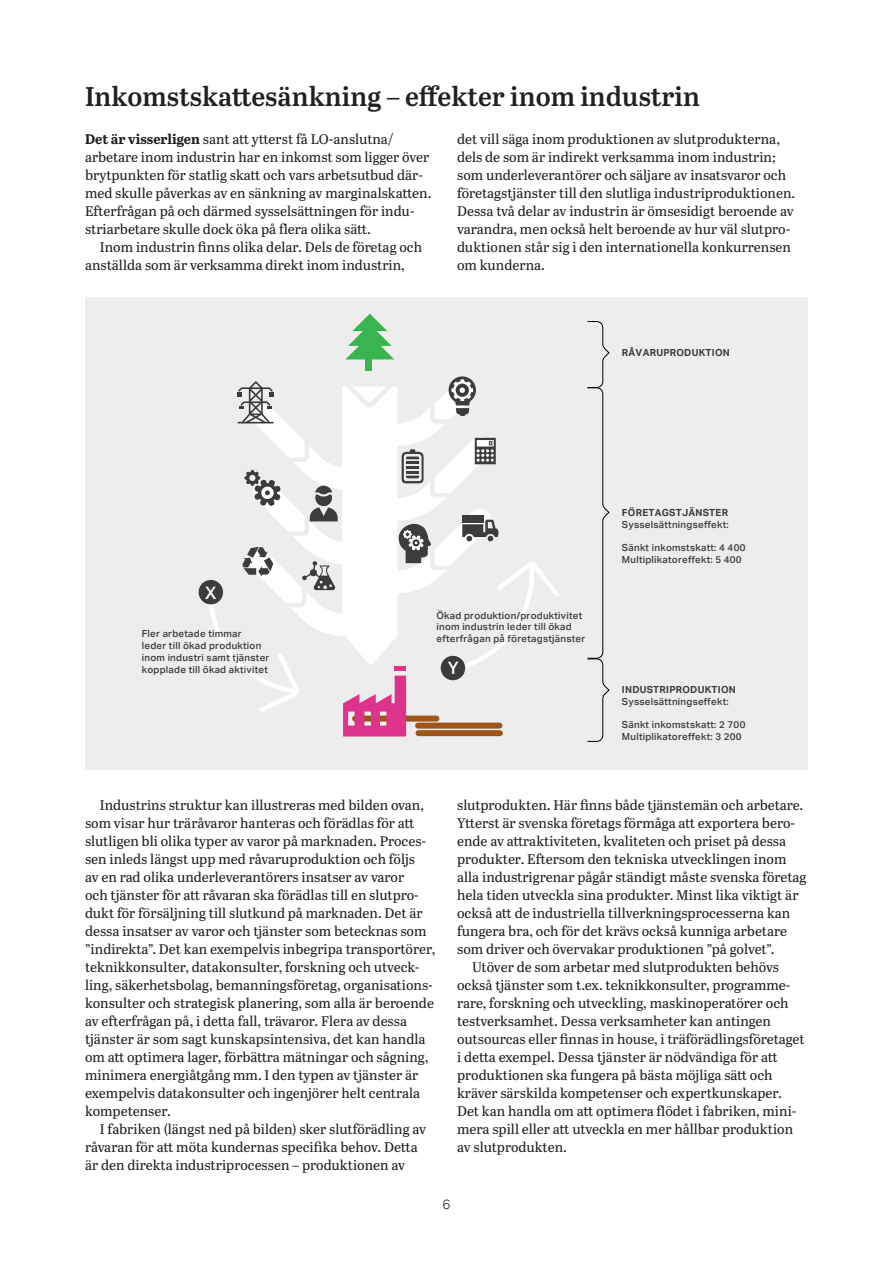
<style>
.page{position:relative;width:893px;height:1263px;background:#fff}
.page>*{position:absolute;margin:0;border:0;box-sizing:border-box;transform-origin:0 0}
.t1{font:600 27px "Abril Text";color:#231f20}
.t2{font:500 17.1px "Aktiv Grotesk";color:#fff}
.t3{font:13.8px/18px "Abril Text";color:#231f20}
.t4{font:300 13.5px "Aktiv Grotesk";color:#231f20}
.t5{font:500 9.75px/11.7px "Aktiv Grotesk";letter-spacing:.025em;color:#3c3c3b}
.t6{font:700 9.75px "Aktiv Grotesk";letter-spacing:.025em;color:#3c3c3b}
.s1{font-weight:700}
</style>
<div class="page">
<div style="left:85px;top:297px;width:723px;height:473px;background:#ededed"></div>
<div style="left:199px;top:580px;width:24px;height:24px;background:#3c3c3b;border-radius:50%"></div>
<svg style="left:205px;top:314px;width:354px;height:422px"></svg>
<div style="left:418px;top:730px;width:82px;height:6px;background:#9d5617"></div>
<div style="left:418px;top:723px;width:81px;height:6px;background:#9d5617"></div>
<svg style="left:587px;top:321px;width:23px;height:421px"></svg>
<div style="left:441px;top:656px;width:24px;height:24px;background:#3c3c3b;border-radius:50%"></div>
<p class="t1" style="left:85px;top:77px;width:617px">Inkomstskattesänkning – effekter inom industrin</p>
<p class="t3" style="left:85px;top:130px;width:348px"><span class="s1">Det är visserligen</span> sant att ytterst få LO-anslutna/ arbetare inom industrin har en inkomst som ligger över brytpunkten för statlig skatt och vars arbetsutbud där&shy;med skulle påverkas av en sänkning av marginalskatten.<br>Efterfrågan på och därmed sysselsättningen för indu&shy;striarbetare skulle dock öka på flera olika sätt.</p>
<p class="t3" style="left:85px;top:238px;width:339px;text-indent:15px">Inom industrin finns olika delar. Dels de företag och anställda som är verksamma direkt inom industrin,</p>
<p class="t3" style="left:457px;top:130px;width:340px">det vill säga inom produktionen av slutprodukterna, dels de som är indirekt verksamma inom industrin; som underleverantörer och säljare av insatsvaror och företagstjänster till den slutliga industriproduktionen.<br>Dessa två delar av industrin är ömsesidigt beroende av varandra, men också helt beroende av hur väl slutpro&shy;duktionen står sig i den internationella konkurrensen om kunderna.</p>
<p class="t6" style="left:622px;top:347px;width:109px">RÅVARUPRODUKTION</p>
<p class="t2" style="left:205px;top:583px;width:13px">X</p>
<p class="t5" style="left:622px;top:507px;width:108px"><span class="s1">FÖRETAGSTJÄNSTER<br></span>Sysselsättningseffekt:</p>
<p class="t5" style="left:622px;top:542px;width:125px">Sänkt inkomstskatt: 4 400<br>Multiplikatoreffekt: 5 400</p>
<p class="t5" style="left:142px;top:628px;width:129px">Fler arbetade timmar<br>leder till ökad produktion inom industri samt tjänster kopplade till ökad aktivitet</p>
<p class="t5" style="left:436px;top:609px;width:150px">Ökad produktion/produktivitet inom industrin leder till ökad efterfrågan på företagstjänster</p>
<p class="t2" style="left:448px;top:658px;width:12px">Y</p>
<p class="t5" style="left:622px;top:684px;width:115px"><span class="s1">INDUSTRIPRODUKTION<br></span>Sysselsättningseffekt:</p>
<p class="t5" style="left:622px;top:719px;width:125px">Sänkt inkomstskatt: 2 700<br>Multiplikatoreffekt: 3 200</p>
<p class="t3" style="left:85px;top:796px;width:352px;text-indent:15px">Industrins struktur kan illustreras med bilden ovan, som visar hur träråvaror hanteras och förädlas för att slutligen bli olika typer av varor på marknaden. Proces&shy;sen inleds längst upp med råvaruproduktion och följs<br>av en rad olika underleverantörers insatser av varor<br>och tjänster för att råvaran ska förädlas till en slutpro&shy;dukt för försäljning till slutkund på marknaden. Det är dessa insatser av varor och tjänster som betecknas som ”indirekta”. Det kan exempelvis inbegripa transportörer, teknikkonsulter, datakonsulter, forskning och utveck&shy;ling, säkerhetsbolag, bemanningsföretag, organisations&shy;konsulter och strategisk planering, som alla är beroende av efterfrågan på, i detta fall, trävaror. Flera av dessa tjänster är som sagt kunskapsintensiva, det kan handla om att optimera lager, förbättra mätningar och sågning, minimera energiåtgång mm. I den typen av tjänster är exempelvis datakonsulter och ingenjörer helt centrala kompetenser.</p>
<p class="t3" style="left:85px;top:1120px;width:342px;text-indent:15px">I fabriken (längst ned på bilden) sker slutförädling av råvaran för att möta kundernas specifika behov. Detta är den direkta industriprocessen – produktionen av</p>
<p class="t3" style="left:457px;top:796px;width:351px">slutprodukten. Här finns både tjänstemän och arbetare.<br>Ytterst är svenska företags förmåga att exportera bero&shy;ende av attraktiviteten, kvaliteten och priset på dessa produkter. Eftersom den tekniska utvecklingen inom alla industrigrenar pågår ständigt måste svenska företag hela tiden utveckla sina produkter. Minst lika viktigt är också att de industriella tillverkningsprocesserna kan fungera bra, och för det krävs också kunniga arbetare som driver och övervakar produktionen ”på golvet”.</p>
<p class="t3" style="left:457px;top:958px;width:349px;text-indent:15px">Utöver de som arbetar med slutprodukten behövs också tjänster som t.ex. teknikkonsulter, programme&shy;rare, forskning och utveckling, maskinoperatörer och testverksamhet. Dessa verksamheter kan antingen outsourcas eller finnas in house, i träförädlingsföretaget i detta exempel. Dessa tjänster är nödvändiga för att produktionen ska fungera på bästa möjliga sätt och kräver särskilda kompetenser och expertkunskaper.<br>Det kan handla om att optimera flödet i fabriken, mini&shy;mera spill eller att utveckla en mer hållbar produktion av slutprodukten.</p>
<p class="t4" style="left:442px;top:1196px;width:9px">6</p>
</div>
